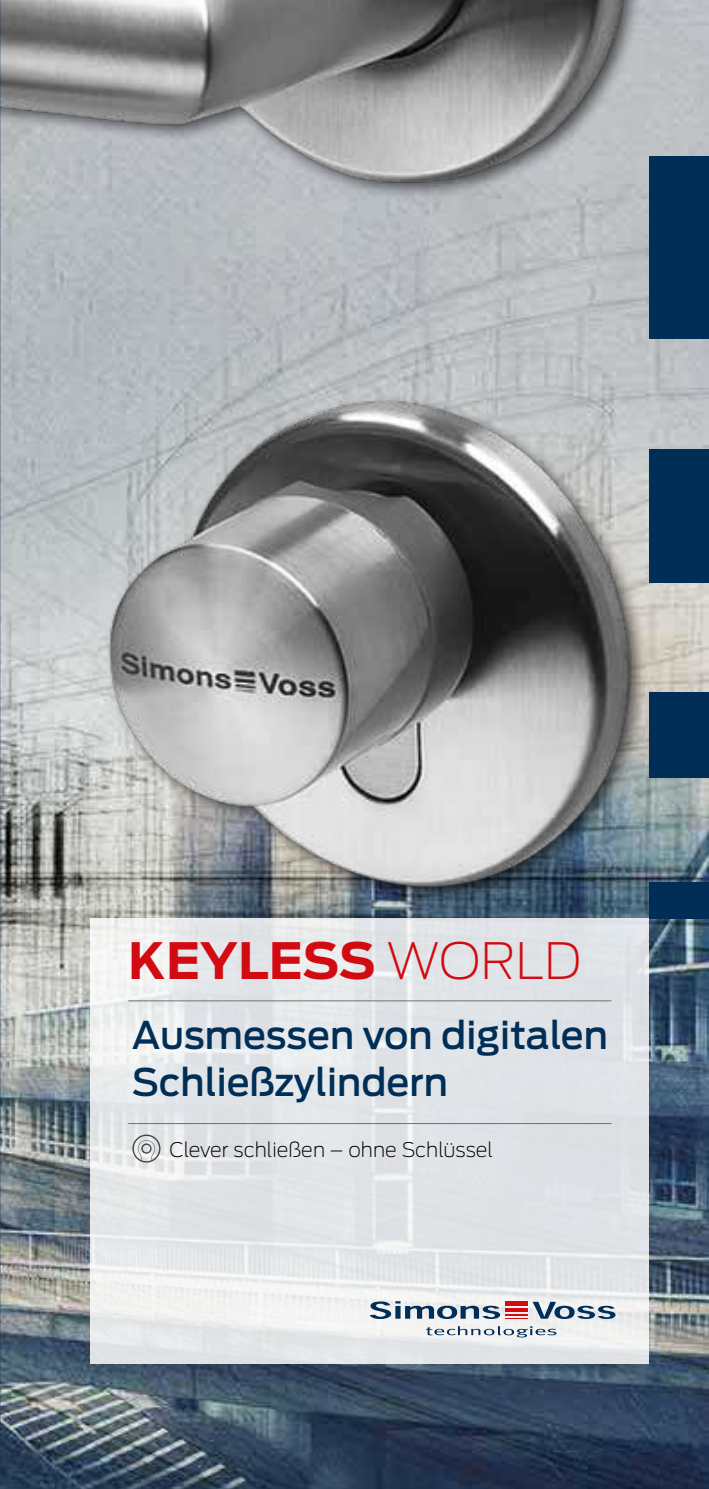
<style>
.page{position:relative;width:709px;height:1489px;background:#fff}
.page>*{position:absolute;margin:0;border:0;box-sizing:border-box;transform-origin:0 0}
.t1{font:700 49.75px "Antenna";color:#d20a11}
.t2{font:500 37.75px/47.2px "Antenna";color:#002e56}
.t3{font:200 20px "Antenna";color:#000}
.s1{font-weight:200}
</style>
<div class="page">
<img style="left:0;top:900px;width:709px;height:588px">
<img style="left:0;top:0;width:709px;height:900px">
<svg style="left:90px;top:918px;width:559px;height:445px;background:#e3e6e9"></svg>
<hr style="left:128px;top:1000px;width:483px;height:1px;background:#706f6f">
<svg style="left:132px;top:1134px;width:28px;height:28px"></svg>
<hr style="left:128px;top:1123px;width:483px;height:1px;background:#706f6f">
<div style="left:649px;top:156px;width:60px;height:182px;background:#002e56"></div>
<div style="left:649px;top:449px;width:60px;height:133px;background:#002e56"></div>
<div style="left:649px;top:692px;width:60px;height:85px;background:#002e56"></div>
<div style="left:649px;top:882px;width:60px;height:36px;background:#002e56"></div>
<svg style="left:426px;top:1325px;width:130px;height:12px"></svg>
<svg style="left:370px;top:1301px;width:245px;height:17px"></svg>
<hr style="left:505px;top:1308px;width:23px;height:3px;background:#d20a11">
<hr style="left:505px;top:1313px;width:23px;height:2px;background:#d20a11">
<h1 class="t1" style="left:128px;top:926px;width:454px">KEYLESS <span class="s1">WORLD</span></h1>
<p class="t2" style="left:132px;top:1011px;width:477px">Ausmessen von digitalen<br>Schließzylindern</p>
<p class="t3" style="left:169px;top:1136px;width:325px">Clever schließen – ohne Schlüssel</p>
</div>
